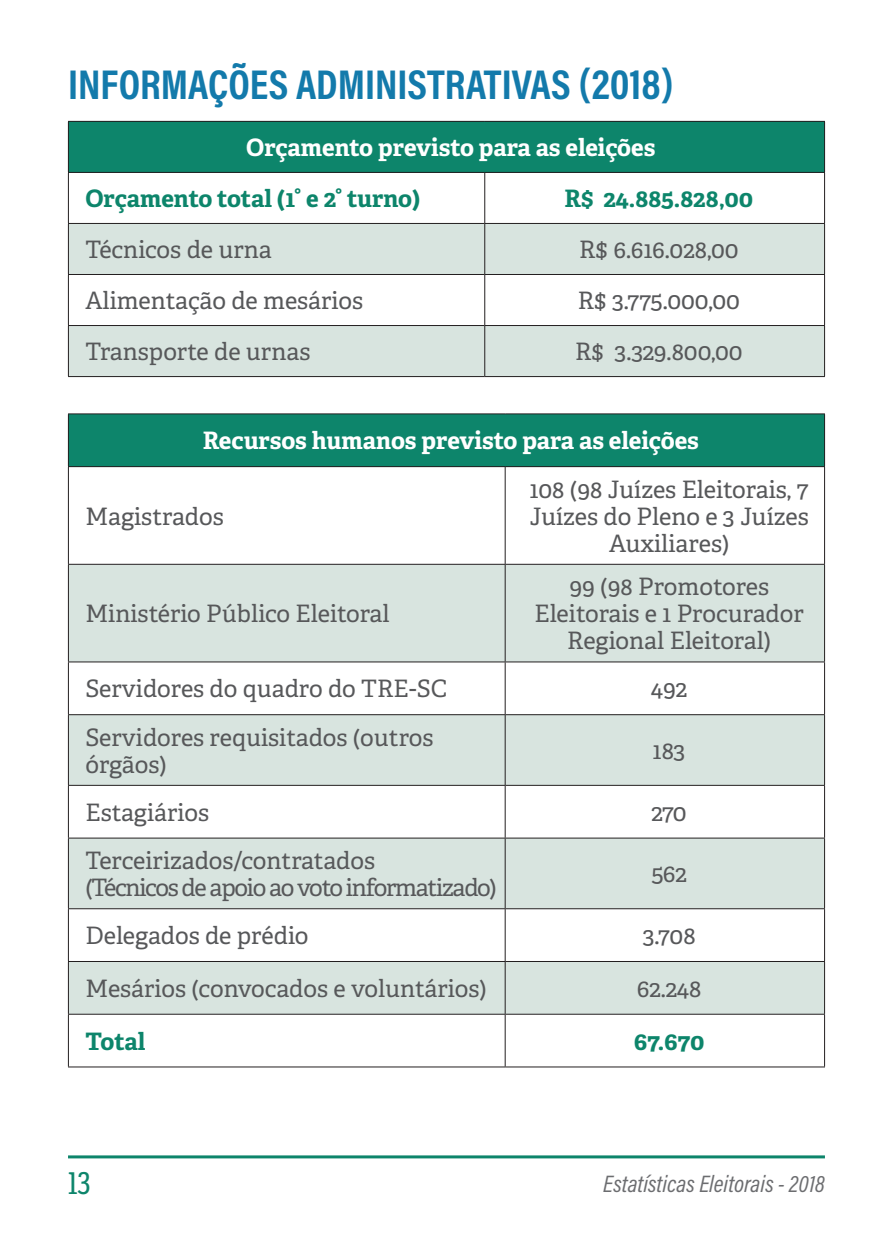
<style>
.page{position:relative;width:893px;height:1259px;background:#fff}
.page>*{position:absolute;margin:0;border:0;box-sizing:border-box;transform-origin:0 0}
.t1{font:700 42px "Acumin Pro Cond";color:#137aab}
.t2{font:30px "Adelle Condensed";color:#0d856b}
.t3{font:24px/27px "Adelle PE";color:#57585a;text-align:center}
.t4{font:700 24px "Adelle PE";letter-spacing:-.005em;color:#fff}
.t5{font:24px/27px "Adelle PE";letter-spacing:-.05em;color:#57585a}
.t6{font:700 24px "Adelle PE";letter-spacing:-.005em;color:#0d856b}
.t7{font:italic 24px "Acumin Pro Cond";color:#6c6d70}
</style>
<div class="page">
<hr style="left:68px;top:1155px;width:757px;height:3px;background:#0d856b">
<div style="left:68px;top:121px;width:757px;height:51px;background:#0d856b"></div>
<svg style="left:69px;top:224px;width:755px;height:152px;fill:#d8e4df"></svg>
<hr style="left:68px;top:121px;width:417px;height:1px;background:#231f20">
<hr style="left:68px;top:122px;width:1px;height:50px;background:#231f20">
<hr style="left:485px;top:121px;width:340px;height:1px;background:#231f20">
<hr style="left:824px;top:122px;width:1px;height:50px;background:#231f20">
<hr style="left:68px;top:172px;width:417px;height:1px;background:#231f20">
<hr style="left:68px;top:173px;width:1px;height:50px;background:#231f20">
<hr style="left:485px;top:172px;width:340px;height:1px;background:#231f20">
<hr style="left:484px;top:173px;width:1px;height:50px;background:#231f20">
<hr style="left:824px;top:173px;width:1px;height:50px;background:#231f20">
<hr style="left:68px;top:275px;width:1px;height:50px;background:#231f20">
<hr style="left:484px;top:275px;width:1px;height:50px;background:#231f20">
<hr style="left:824px;top:275px;width:1px;height:50px;background:#231f20">
<hr style="left:485px;top:223px;width:340px;height:1px;background:#231f20">
<hr style="left:824px;top:224px;width:1px;height:50px;background:#231f20">
<hr style="left:485px;top:274px;width:340px;height:1px;background:#231f20">
<hr style="left:68px;top:223px;width:417px;height:1px;background:#231f20">
<hr style="left:68px;top:224px;width:1px;height:50px;background:#231f20">
<hr style="left:484px;top:224px;width:1px;height:50px;background:#231f20">
<hr style="left:68px;top:274px;width:417px;height:1px;background:#231f20">
<hr style="left:68px;top:325px;width:417px;height:1px;background:#231f20">
<hr style="left:68px;top:326px;width:1px;height:50px;background:#231f20">
<hr style="left:68px;top:376px;width:417px;height:1px;background:#231f20">
<hr style="left:485px;top:325px;width:340px;height:1px;background:#231f20">
<hr style="left:484px;top:326px;width:1px;height:50px;background:#231f20">
<hr style="left:824px;top:326px;width:1px;height:50px;background:#231f20">
<hr style="left:485px;top:376px;width:340px;height:1px;background:#231f20">
<div style="left:68px;top:414px;width:757px;height:52px;background:#0d856b"></div>
<svg style="left:69px;top:565px;width:755px;height:220px;fill:#d8e4df"></svg>
<svg style="left:69px;top:786px;width:755px;height:280px"></svg>
<hr style="left:68px;top:413px;width:437px;height:1px;background:#231f20">
<hr style="left:68px;top:414px;width:1px;height:52px;background:#231f20">
<hr style="left:505px;top:413px;width:320px;height:1px;background:#231f20">
<hr style="left:824px;top:414px;width:1px;height:52px;background:#231f20">
<hr style="left:68px;top:466px;width:437px;height:1px;background:#231f20">
<hr style="left:68px;top:467px;width:1px;height:97px;background:#231f20">
<hr style="left:505px;top:466px;width:320px;height:1px;background:#231f20">
<hr style="left:505px;top:467px;width:1px;height:97px;background:#231f20">
<hr style="left:824px;top:467px;width:1px;height:97px;background:#231f20">
<hr style="left:68px;top:662px;width:1px;height:52px;background:#231f20">
<hr style="left:505px;top:662px;width:1px;height:52px;background:#231f20">
<hr style="left:824px;top:662px;width:1px;height:52px;background:#231f20">
<hr style="left:505px;top:564px;width:320px;height:1px;background:#231f20">
<hr style="left:824px;top:564px;width:1px;height:97px;background:#231f20">
<hr style="left:505px;top:661px;width:320px;height:1px;background:#231f20">
<hr style="left:68px;top:564px;width:437px;height:1px;background:#231f20">
<hr style="left:68px;top:564px;width:1px;height:97px;background:#231f20">
<hr style="left:505px;top:564px;width:1px;height:97px;background:#231f20">
<hr style="left:68px;top:661px;width:437px;height:1px;background:#231f20">
<hr style="left:68px;top:714px;width:437px;height:1px;background:#231f20">
<hr style="left:68px;top:715px;width:1px;height:70px;background:#231f20">
<hr style="left:68px;top:785px;width:437px;height:1px;background:#231f20">
<hr style="left:68px;top:785px;width:1px;height:52px;background:#231f20">
<hr style="left:68px;top:837px;width:437px;height:1px;background:#231f20">
<hr style="left:68px;top:838px;width:1px;height:70px;background:#231f20">
<hr style="left:68px;top:908px;width:437px;height:1px;background:#231f20">
<hr style="left:68px;top:909px;width:1px;height:52px;background:#231f20">
<hr style="left:68px;top:961px;width:437px;height:1px;background:#231f20">
<hr style="left:68px;top:962px;width:1px;height:52px;background:#231f20">
<hr style="left:68px;top:1013px;width:437px;height:1px;background:#231f20">
<hr style="left:68px;top:1014px;width:1px;height:52px;background:#231f20">
<hr style="left:68px;top:1066px;width:437px;height:1px;background:#231f20">
<hr style="left:505px;top:714px;width:320px;height:1px;background:#231f20">
<hr style="left:505px;top:715px;width:1px;height:70px;background:#231f20">
<hr style="left:824px;top:715px;width:1px;height:70px;background:#231f20">
<hr style="left:505px;top:785px;width:320px;height:1px;background:#231f20">
<hr style="left:505px;top:785px;width:1px;height:52px;background:#231f20">
<hr style="left:824px;top:785px;width:1px;height:52px;background:#231f20">
<hr style="left:505px;top:837px;width:320px;height:1px;background:#231f20">
<hr style="left:505px;top:838px;width:1px;height:70px;background:#231f20">
<hr style="left:824px;top:838px;width:1px;height:70px;background:#231f20">
<hr style="left:505px;top:908px;width:320px;height:1px;background:#231f20">
<hr style="left:505px;top:909px;width:1px;height:52px;background:#231f20">
<hr style="left:824px;top:909px;width:1px;height:52px;background:#231f20">
<hr style="left:505px;top:961px;width:320px;height:1px;background:#231f20">
<hr style="left:505px;top:962px;width:1px;height:52px;background:#231f20">
<hr style="left:824px;top:962px;width:1px;height:52px;background:#231f20">
<hr style="left:505px;top:1013px;width:320px;height:1px;background:#231f20">
<hr style="left:505px;top:1014px;width:1px;height:52px;background:#231f20">
<hr style="left:824px;top:1014px;width:1px;height:52px;background:#231f20">
<hr style="left:505px;top:1066px;width:320px;height:1px;background:#231f20">
<h1 class="t1" style="left:68px;top:57px;width:607px">INFORMAÇÕES ADMINISTRATIVAS (2018)</h1>
<p class="t4" style="left:246px;top:130px;width:411px">Orçamento previsto para as eleições</p>
<p class="t6" style="left:85px;top:181px;width:337px">Orçamento total (1° e 2° turno)</p>
<p class="t6" style="left:564px;top:181px;width:190px">R$ 24.885.828,00</p>
<p class="t3" style="left:85px;top:235px;width:188px">Técnicos de urna</p>
<p class="t3" style="left:579px;top:235px;width:161px">R$ 6.616.028,00</p>
<p class="t3" style="left:85px;top:286px;width:279px">Alimentação de mesários</p>
<p class="t3" style="left:578px;top:286px;width:164px">R$ 3.775.000,00</p>
<p class="t3" style="left:85px;top:337px;width:227px">Transporte de urnas</p>
<p class="t3" style="left:575px;top:337px;width:169px">R$ 3.329.800,00</p>
<p class="t4" style="left:203px;top:423px;width:498px">Recursos humanos previsto para as eleições</p>
<p class="t3" style="left:85px;top:501px;width:140px">Magistrados</p>
<p class="t3" style="left:85px;top:599px;width:306px">Ministério Público Eleitoral</p>
<p class="t3" style="left:529px;top:474px;width:281px">108 (98 Juízes Eleitorais, 7<br>Juízes do Pleno e 3 Juízes<br>Auxiliares)</p>
<p class="t3" style="left:534px;top:572px;width:271px">99 (98 Promotores<br>Eleitorais e 1 Procurador<br>Regional Eleitoral)</p>
<p class="t3" style="left:85px;top:674px;width:363px">Servidores do quadro do TRE-SC</p>
<p class="t3" style="left:651px;top:674px;width:38px">492</p>
<p class="t3" style="left:85px;top:722px;width:350px;text-align:left">Servidores requisitados (outros órgãos)</p>
<p class="t3" style="left:653px;top:736px;width:34px">183</p>
<p class="t3" style="left:85px;top:797px;width:125px">Estagiários</p>
<p class="t3" style="left:652px;top:797px;width:37px">270</p>
<p class="t5" style="left:85px;top:846px;width:413px">Terceirizados/contratados<br>(Técnicos de apoio ao voto informatizado)</p>
<p class="t3" style="left:651px;top:859px;width:37px">562</p>
<p class="t3" style="left:85px;top:921px;width:225px">Delegados de prédio</p>
<p class="t3" style="left:643px;top:921px;width:54px">3.708</p>
<p class="t3" style="left:85px;top:974px;width:403px">Mesários (convocados e voluntários)</p>
<p class="t3" style="left:637px;top:974px;width:66px">62.248</p>
<p class="t6" style="left:85px;top:1023px;width:62px">Total</p>
<p class="t6" style="left:634px;top:1023px;width:72px">67.670</p>
<p class="t2" style="left:68px;top:1161px;width:24px">13</p>
<p class="t7" style="left:603px;top:1168px;width:223px">Estatísticas Eleitorais - 2018</p>
</div>
